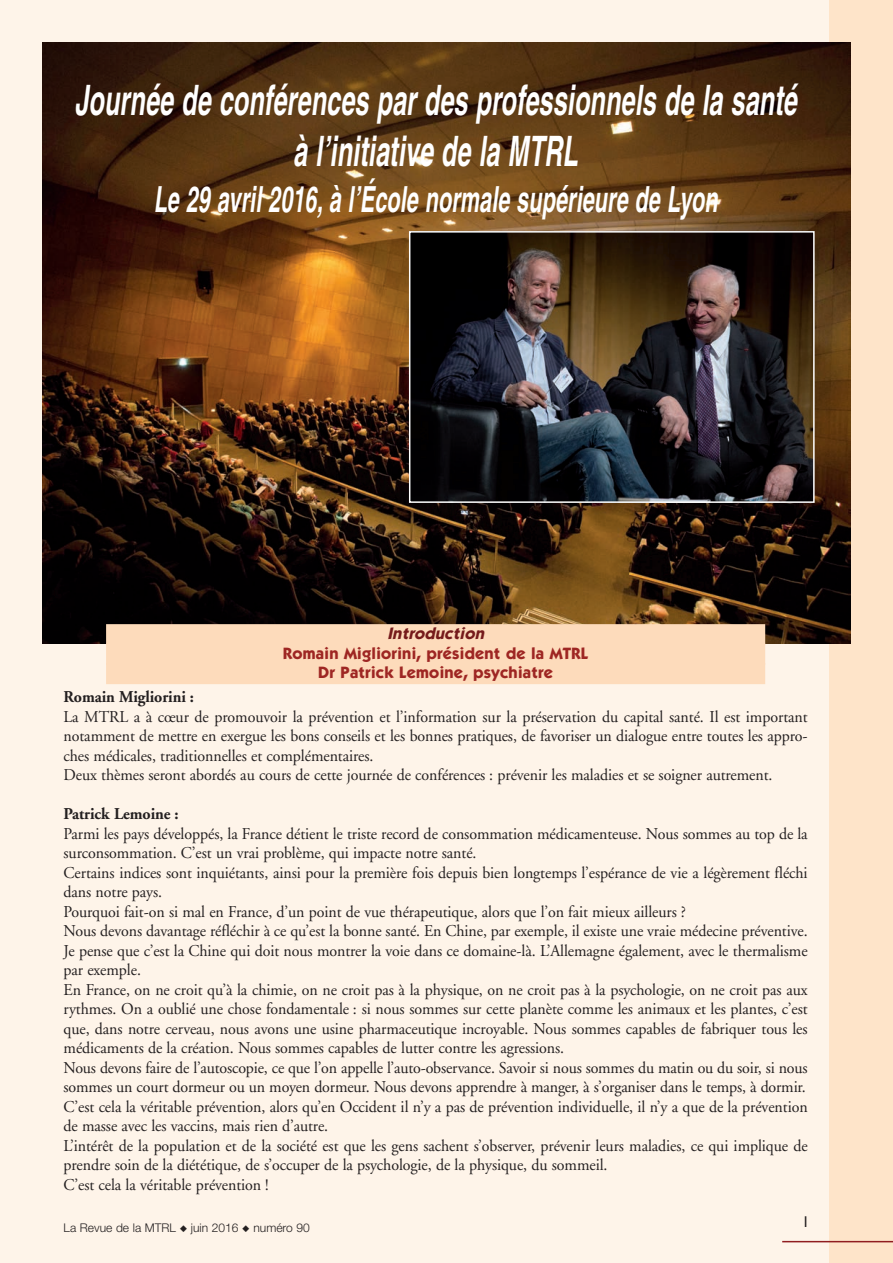
<style>
.page{position:relative;width:893px;height:1263px;background:#fef4e9}
.page>*{position:absolute;margin:0;border:0;box-sizing:border-box;transform-origin:0 0}
.t1{font:700 42px/50.4px "Helvetica";color:#fff;text-align:center;scale:.6 1}
.t2{font:700 36px "Helvetica";color:#fff;scale:.6 1}
.t3{font:16.5px/19.5px "Adobe Garamond";letter-spacing:-.005em;color:#231f20;scale:.96 1}
.t4{font:700 16.5px/19.5px "Itc Kabel";letter-spacing:.015em;color:#9e2623;text-align:center}
.t5{font:700 16.5px "Adobe Garamond";letter-spacing:-.005em;color:#231f20;scale:.96 1}
.t6{font:italic 700 16.5px "Itc Kabel";color:#751a1b}
.t7{font:15px "Helvetica Neue";color:#231f20}
.t8{font:300 12px "Helvetica Neue";color:#231f20}
.s1{font-family:"Mathematical Pi Six";font-weight:400;font-size:9px}
</style>
<div class="page">
<div style="left:829px;top:0;width:64px;height:1263px;background:#fee4c9"></div>
<hr style="left:782px;top:1241px;width:111px;height:1px;background:#901d20">
<img style="left:42px;top:43px;width:808px;height:601px">
<img style="left:412px;top:234px;width:400px;height:266px">
<div style="left:409px;top:231px;width:406px;height:272px;border:2px solid #fff"></div>
<div style="left:106px;top:624px;width:659px;height:21px;background:#fddbbb"></div>
<div style="left:106px;top:644px;width:659px;height:21px;background:#fddbbb"></div>
<div style="left:106px;top:663px;width:659px;height:21px;background:#fddbbb"></div>
<h1 class="t1" style="left:74px;top:79px;width:1214px">Journée de conférences par des professionnels de la santé à l’initiative de la MTRL</h1>
<h2 class="t2" style="left:154px;top:186px;width:948px">Le 29 avril 2016, à l’École normale supérieure de Lyon</h2>
<p class="t6" style="left:387px;top:628px;width:101px">Introduction</p>
<p class="t4" style="left:283px;top:645px;width:307px">Romain Migliorini, président de la MTRL<br>Dr Patrick Lemoine, psychiatre</p>
<p class="t5" style="left:64px;top:690px;width:137px">Romain Migliorini :</p>
<p class="t3" style="left:64px;top:708px;width:777px">La MTRL a à cœur de promouvoir la prévention et l’information sur la préservation du capital santé. Il est important notamment de mettre en exergue les bons conseils et les bonnes pratiques, de favoriser un dialogue entre toutes les appro&shy;ches médicales, traditionnelles et complémentaires.<br>Deux thèmes seront abordés au cours de cette journée de conférences : prévenir les maladies et se soigner autrement.</p>
<p class="t5" style="left:64px;top:808px;width:121px">Patrick Lemoine :</p>
<p class="t3" style="left:64px;top:825px;width:777px">Parmi les pays développés, la France détient le triste record de consommation médicamenteuse. Nous sommes au top de la surconsommation. C’est un vrai problème, qui impacte notre santé.<br>Certains indices sont inquiétants, ainsi pour la première fois depuis bien longtemps l’espérance de vie a légèrement fléchi dans notre pays.<br>Pourquoi fait-on si mal en France, d’un point de vue thérapeutique, alors que l’on fait mieux ailleurs ?<br>Nous devons davantage réfléchir à ce qu’est la bonne santé. En Chine, par exemple, il existe une vraie médecine préventive.<br>Je pense que c’est la Chine qui doit nous montrer la voie dans ce domaine-là. L’Allemagne également, avec le thermalisme par exemple.<br>En France, on ne croit qu’à la chimie, on ne croit pas à la physique, on ne croit pas à la psychologie, on ne croit pas aux rythmes. On a oublié une chose fondamentale : si nous sommes sur cette planète comme les animaux et les plantes, c’est que, dans notre cerveau, nous avons une usine pharmaceutique incroyable. Nous sommes capables de fabriquer tous les médicaments de la création. Nous sommes capables de lutter contre les agressions.<br>Nous devons faire de l’autoscopie, ce que l’on appelle l’auto-observance. Savoir si nous sommes du matin ou du soir, si nous sommes un court dormeur ou un moyen dormeur. Nous devons apprendre à manger, à s’organiser dans le temps, à dormir.<br>C’est cela la véritable prévention, alors qu’en Occident il n’y a pas de prévention individuelle, il n’y a que de la prévention de masse avec les vaccins, mais rien d’autre.<br>L’intérêt de la population et de la société est que les gens sachent s’observer, prévenir leurs maladies, ce qui implique de prendre soin de la diététique, de s’occuper de la psychologie, de la physique, du sommeil.<br>C’est cela la véritable prévention !</p>
<p class="t8" style="left:64px;top:1223px;width:248px">La Revue de la MTRL <span class="s1">-</span> juin 2016 <span class="s1">-</span> numéro 90</p>
<p class="t7" style="left:804px;top:1216px;width:5px">I</p>
</div>
